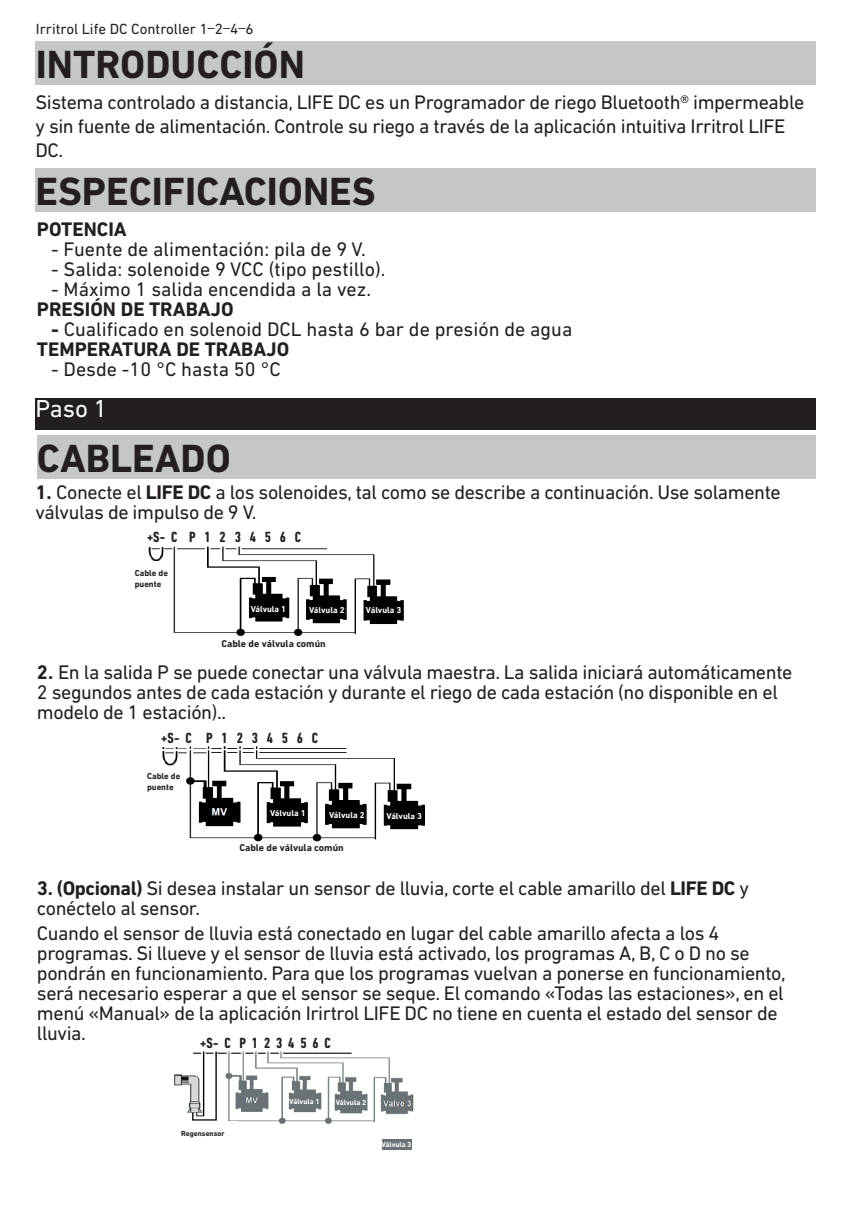
<style>
.page{position:relative;width:851px;height:1205px;background:#fff}
.page>*{position:absolute;margin:0;border:0;box-sizing:border-box;transform-origin:0 0}
.t1{font:700 40px "DIN Next LT Pro";color:#231f20}
.t2{font:25px "DIN Next LT Pro";color:#fff}
.t3{font:20px/20px "DIN Next LT Pro";letter-spacing:-.02em;color:#231f20}
.t4{font:20px/20px "DIN Next LT Pro";color:#231f20}
.t5{font:700 20px "DIN Next LT Pro";color:#231f20}
.t6{font:700 condensed 15px "DIN Next LT Pro";color:#231f20}
.t7{font:15px "DIN Next LT Pro";color:#231f20}
.t8{font:700 10px "DIN Next LT Pro";color:#231f20}
.t9{font:700 8.75px "DIN Next LT Pro";color:#fff}
.t10{font:700 8.75px/10.5px "DIN Next LT Pro";color:#231f20}
.t11{font:700 7.5px "DIN Next LT Pro";color:#fff}
.t12{font:700 7.5px "DIN Next LT Pro";color:#231f20}
.s1{font-weight:700}
</style>
<div class="page">
<img style="left:148px;top:546px;width:256px;height:91px">
<img style="left:174px;top:1051px;width:240px;height:73px">
<div style="left:141px;top:1044px;width:52px;height:30px;background:#fff"></div>
<div style="left:35px;top:398px;width:780px;height:32px;background:#231f20"></div>
<div style="left:37px;top:435px;width:778px;height:44px;background:#c5c6c8"></div>
<div style="left:36px;top:42px;width:779px;height:43px;background:#c5c6c8"></div>
<div style="left:35px;top:168px;width:780px;height:44px;background:#c5c6c8"></div>
<div style="left:250px;top:603px;width:36px;height:10px;background:#000001"></div>
<div style="left:181px;top:1121px;width:56px;height:23px;background:#fff"></div>
<div style="left:289px;top:1096px;width:31px;height:10px;background:#6b7275"></div>
<div style="left:309px;top:605px;width:36px;height:10px;background:#000001"></div>
<div style="left:335px;top:1097px;width:31px;height:10px;background:#6b7275"></div>
<div style="left:365px;top:605px;width:36px;height:10px;background:#000001"></div>
<div style="left:381px;top:1139px;width:30px;height:10px;background:#6b7275"></div>
<img style="left:162px;top:746px;width:185px;height:3px">
<img style="left:162px;top:750px;width:263px;height:92px">
<div style="left:269px;top:807px;width:37px;height:11px;background:#000001"></div>
<div style="left:328px;top:810px;width:38px;height:10px;background:#000001"></div>
<div style="left:385px;top:811px;width:38px;height:10px;background:#000001"></div>
<div style="left:147px;top:768px;width:38px;height:26px;background:#fff"></div>
<div style="left:135px;top:565px;width:38px;height:26px;background:#fff"></div>
<p class="t7" style="left:36px;top:20px;width:173px">Irritrol Life DC Controller 1</p>
<p class="t7" style="left:208px;top:13px;width:9px">_</p>
<p class="t7" style="left:215px;top:20px;width:10px">2</p>
<p class="t7" style="left:223px;top:13px;width:9px">_</p>
<p class="t7" style="left:230px;top:20px;width:10px">4</p>
<p class="t7" style="left:238px;top:13px;width:9px">_</p>
<p class="t7" style="left:245px;top:20px;width:10px">6</p>
<h1 class="t1" style="left:36px;top:41px;width:270px">INTRODUCCIÓN</h1>
<p class="t3" style="left:35px;top:90px;width:770px;line-height:24px">Sistema controlado a distancia, LIFE DC es un Programador de riego Bluetooth® impermeable y sin fuente de alimentación. Controle su riego a través de la aplicación intuitiva Irritrol LIFE<br>DC.</p>
<h1 class="t1" style="left:35px;top:168px;width:342px">ESPECIFICACIONES</h1>
<p class="t5" style="left:37px;top:217px;width:91px">POTENCIA</p>
<p class="t4" style="left:51px;top:239px;width:316px">- Fuente de alimentación: pila de 9 V.</p>
<p class="t4" style="left:51px;top:259px;width:336px">- Salida: solenoide 9 VCC (tipo pestillo).</p>
<p class="t4" style="left:51px;top:279px;width:321px">- Máximo 1 salida encendida a la vez.</p>
<p class="t5" style="left:37px;top:297px;width:198px">PRESIÓN DE TRABAJO</p>
<p class="t4" style="left:37px;top:319px;width:537px;text-indent:14px"><span class="s1">-</span> Cualificado en solenoid DCL hasta 6 bar de presión de agua<br><span class="s1">TEMPERATURA DE TRABAJO</span></p>
<p class="t4" style="left:51px;top:359px;width:231px">- Desde -10 °C hasta 50 °C</p>
<p class="t2" style="left:35px;top:394px;width:73px">Paso 1</p>
<h1 class="t1" style="left:37px;top:435px;width:195px">CABLEADO</h1>
<p class="t3" style="left:35px;top:482px;width:746px"><span class="s1">1.</span> Conecte el <span class="s1">LIFE DC</span> a los solenoides, tal como se describe a continuación. Use solamente válvulas de impulso de 9 V.</p>
<p class="t6" style="left:147px;top:529px;width:155px">+S- C P 1 2 3 4 5 6 C</p>
<p class="t10" style="left:135px;top:568px;width:35px">Cable de puente</p>
<p class="t9" style="left:250px;top:603px;width:37px">Válvula 1</p>
<p class="t8" style="left:221px;top:637px;width:106px">Cable de válvula común</p>
<p class="t9" style="left:309px;top:605px;width:37px">Válvula 2</p>
<p class="t9" style="left:366px;top:605px;width:37px">Válvula 3</p>
<p class="t3" style="left:37px;top:661px;width:756px"><span class="s1">2.</span> En la salida P se puede conectar una válvula maestra. La salida iniciará automáticamente<br>2 segundos antes de cada estación y durante el riego de cada estación (no disponible en el modelo de 1 estación)..</p>
<p class="t6" style="left:161px;top:729px;width:158px">+S- C P 1 2 3 4 5 6 C</p>
<p class="t10" style="left:147px;top:771px;width:35px">Cable de puente</p>
<p class="t9" style="left:270px;top:808px;width:37px">Válvula 1</p>
<p class="t9" style="left:329px;top:810px;width:37px">Válvula 2</p>
<p class="t9" style="left:386px;top:811px;width:37px">Válvula 3</p>
<p class="t8" style="left:239px;top:842px;width:106px">Cable de válvula común</p>
<p class="t3" style="left:37px;top:878px;width:713px"><span class="s1">3. (Opcional)</span> Si desea instalar un sensor de lluvia, corte el cable amarillo del <span class="s1">LIFE DC</span> y conéctelo al sensor.</p>
<p class="t3" style="left:37px;top:923px;width:750px">Cuando el sensor de lluvia está conectado en lugar del cable amarillo afecta a los 4 programas. Si llueve y el sensor de lluvia está activado, los programas A, B, C o D no se pondrán en funcionamiento. Para que los programas vuelvan a ponerse en funcionamiento, será necesario esperar a que el sensor se seque. El comando «Todas las estaciones», en el menú «Manual» de la aplicación Irirtrol LIFE DC no tiene en cuenta el estado del sensor de lluvia.</p>
<p class="t6" style="left:200px;top:1035px;width:132px">+S- C P 1 2 3 4 5 6 C</p>
<p class="t12" style="left:181px;top:1128px;width:45px">Regensensor</p>
<p class="t11" style="left:289px;top:1097px;width:32px">Válvula 1</p>
<p class="t11" style="left:336px;top:1098px;width:32px">Válvula 2</p>
<p class="t11" style="left:381px;top:1140px;width:31px">Válvula 3</p>
</div>
